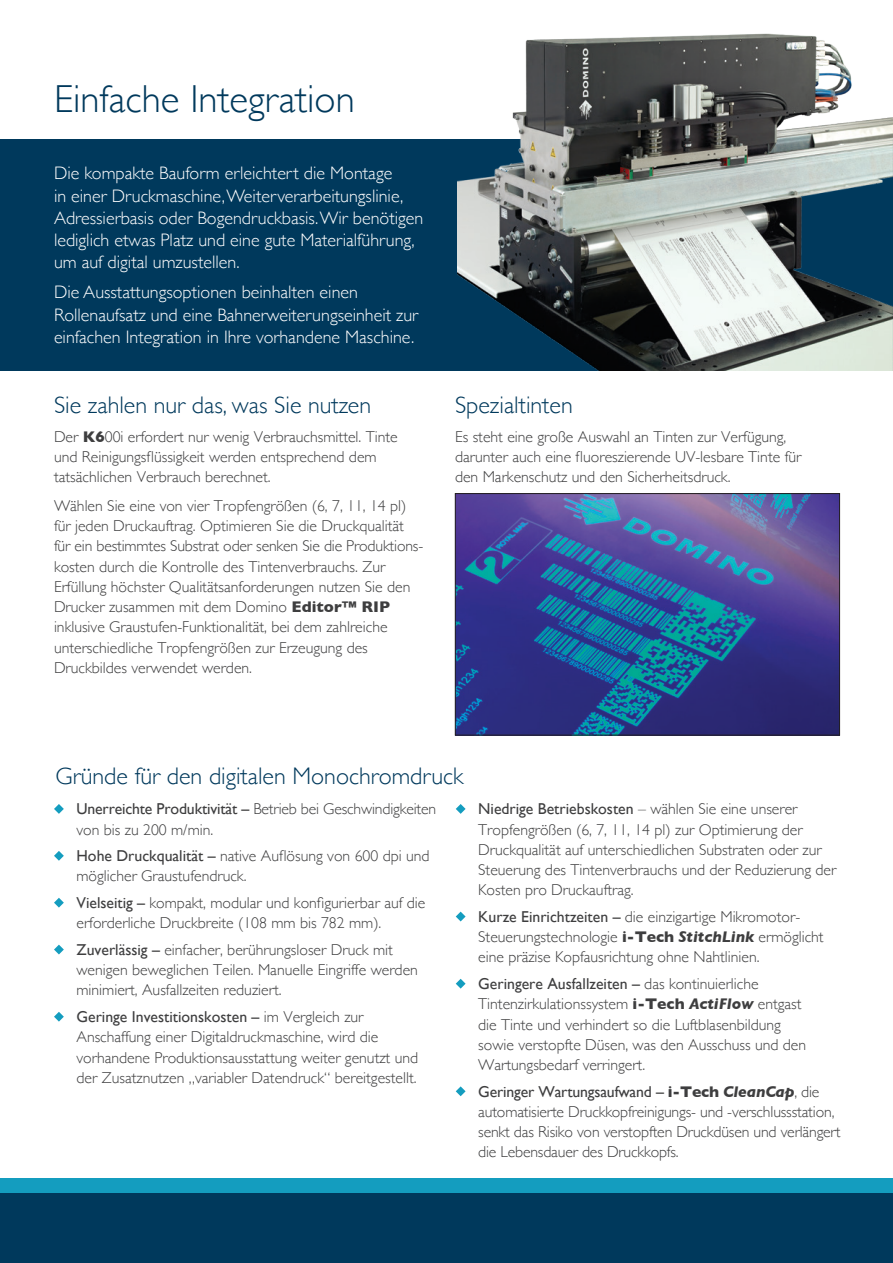
<style>
.page{position:relative;width:893px;height:1263px;background:#fff}
.page>*{position:absolute;margin:0;border:0;box-sizing:border-box;transform-origin:0 0}
.Inside_Main_Head{font:300 39px "Gill Sans";color:#00395c}
.Inside_Sub_Head{font:300 24px "Gill Sans";color:#00395c}
.Inside_Intro_White{font:300 18px/22.2px "Gill Sans";color:#fff}
.Inside_Body_Text{font:300 15.75px/20.2px "Gill Sans";color:#3e3e3f}
.s1{font-weight:700}
.s2{font-weight:400}
.s3{font-weight:700;font-style:italic}
</style>
<div class="page">
<div style="left:0;top:139px;width:893px;height:232px;background:#00395c"></div>
<div style="left:0;top:1193px;width:893px;height:70px;background:#00395c"></div>
<div style="left:0;top:1178px;width:893px;height:15px;background:#149dbf"></div>
<img style="left:457px;top:495px;width:381px;height:238px">
<div style="left:455px;top:493px;width:385px;height:242px;border:1px solid #231f20"></div>
<svg style="left:54px;top:804px;width:10px;height:10px"></svg>
<svg style="left:54px;top:851px;width:10px;height:10px"></svg>
<svg style="left:54px;top:898px;width:10px;height:9px"></svg>
<svg style="left:54px;top:945px;width:10px;height:9px"></svg>
<svg style="left:54px;top:1012px;width:10px;height:9px"></svg>
<svg style="left:456px;top:804px;width:10px;height:10px"></svg>
<svg style="left:456px;top:912px;width:10px;height:9px"></svg>
<svg style="left:456px;top:979px;width:10px;height:9px"></svg>
<svg style="left:456px;top:1086px;width:10px;height:10px"></svg>
<img style="left:458px;top:33px;width:435px;height:338px">
<p class="Inside_Main_Head" style="left:54px;top:68px;width:302px">Einfache Integration</p>
<p class="Inside_Intro_White" style="left:54px;top:162px;width:371px">Die kompakte Bauform erleichtert die Montage<br>in einer Druckmaschine, Weiterverarbeitungslinie, Adressierbasis oder Bogendruckbasis. Wir benötigen lediglich etwas Platz und eine gute Materialführung, um auf digital umzustellen.</p>
<p class="Inside_Intro_White" style="left:54px;top:280px;width:366px">Die Ausstattungsoptionen beinhalten einen<br>Rollenaufsatz und eine Bahnerweiterungseinheit zur einfachen Integration in Ihre vorhandene Maschine.</p>
<p class="Inside_Sub_Head" style="left:54px;top:386px;width:319px">Sie zahlen nur das, was Sie nutzen</p>
<p class="Inside_Body_Text" style="left:54px;top:426px;width:345px">Der <span class="s1">K6</span>00i erfordert nur wenig Verbrauchsmittel. Tinte und Reinigungsflüssigkeit werden entsprechend dem tatsächlichen Verbrauch berechnet.</p>
<p class="Inside_Body_Text" style="left:54px;top:495px;width:371px">Wählen Sie eine von vier Tropfengrößen (6, 7, 11, 14 pl) für jeden Druckauftrag. Optimieren Sie die Druckqualität für ein bestimmtes Substrat oder senken Sie die Produktions&shy;kosten durch die Kontrolle des Tintenverbrauchs. Zur Erfüllung höchster Qualitätsanforderungen nutzen Sie den Drucker zusammen mit dem Domino <span class="s1">Editor™ RIP </span>inklusive Graustufen-Funktionalität, bei dem zahlreiche unterschiedliche Tropfengrößen zur Erzeugung des Druckbildes verwendet werden.</p>
<p class="Inside_Sub_Head" style="left:455px;top:386px;width:119px">Spezialtinten</p>
<p class="Inside_Body_Text" style="left:455px;top:426px;width:348px">Es steht eine große Auswahl an Tinten zur Verfügung, darunter auch eine fluoreszierende UV-lesbare Tinte für den Markenschutz und den Sicherheitsdruck.</p>
<p class="Inside_Sub_Head" style="left:55px;top:757px;width:409px">Gründe für den digitalen Monochromdruck</p>
<p class="Inside_Body_Text" style="left:76px;top:798px;width:361px"><span class="s2">Unerreichte Produktivität –</span> Betrieb bei Geschwindigkeiten von bis zu 200 m/min.</p>
<p class="Inside_Body_Text" style="left:76px;top:845px;width:355px"><span class="s2">Hohe Druckqualität –</span> native Auflösung von 600 dpi und möglicher Graustufendruck.</p>
<p class="Inside_Body_Text" style="left:76px;top:892px;width:350px"><span class="s2">Vielseitig –</span> kompakt, modular und konfigurierbar auf die erforderliche Druckbreite (108 mm bis 782 mm).</p>
<p class="Inside_Body_Text" style="left:76px;top:939px;width:343px"><span class="s2">Zuverlässig –</span> einfacher, berührungsloser Druck mit wenigen beweglichen Teilen. Manuelle Eingriffe werden minimiert, Ausfallzeiten reduziert.</p>
<p class="Inside_Body_Text" style="left:76px;top:1006px;width:343px"><span class="s2">Geringe Investitionskosten –</span> im Vergleich zur Anschaffung einer Digitaldruckmaschine, wird die vorhandene Produktionsausstattung weiter genutzt und der Zusatznutzen „variabler Datendruck“ bereitgestellt.</p>
<p class="Inside_Body_Text" style="left:478px;top:798px;width:360px"><span class="s2">Niedrige Betriebskosten</span> – wählen Sie eine unserer Tropfengrößen (6, 7, 11, 14 pl) zur Optimierung der Druckqualität auf unterschiedlichen Substraten oder zur Steuerung des Tintenverbrauchs und der Reduzierung der Kosten pro Druckauftrag.</p>
<p class="Inside_Body_Text" style="left:478px;top:906px;width:347px"><span class="s2">Kurze Einrichtzeiten –</span> die einzigartige Mikromotor-<br>Steuerungstechnologie <span class="s1">i-Tech</span> <span class="s3">StitchLink</span> ermöglicht eine präzise Kopfausrichtung ohne Nahtlinien.</p>
<p class="Inside_Body_Text" style="left:478px;top:973px;width:329px"><span class="s2">Geringere Ausfallzeiten –</span> das kontinuierliche Tintenzirkulationssystem <span class="s1">i-Tech</span> <span class="s3">ActiFlow</span> entgast die Tinte und verhindert so die Luftblasenbildung sowie verstopfte Düsen, was den Ausschuss und den Wartungsbedarf verringert.</p>
<p class="Inside_Body_Text" style="left:478px;top:1081px;width:364px"><span class="s2">Geringer Wartungsaufwand –</span> <span class="s1">i-Tech</span> <span class="s3">CleanCap</span>, die automatisierte Druckkopfreinigungs- und -verschlussstation, senkt das Risiko von verstopften Druckdüsen und verlängert die Lebensdauer des Druckkopfs.</p>
</div>
